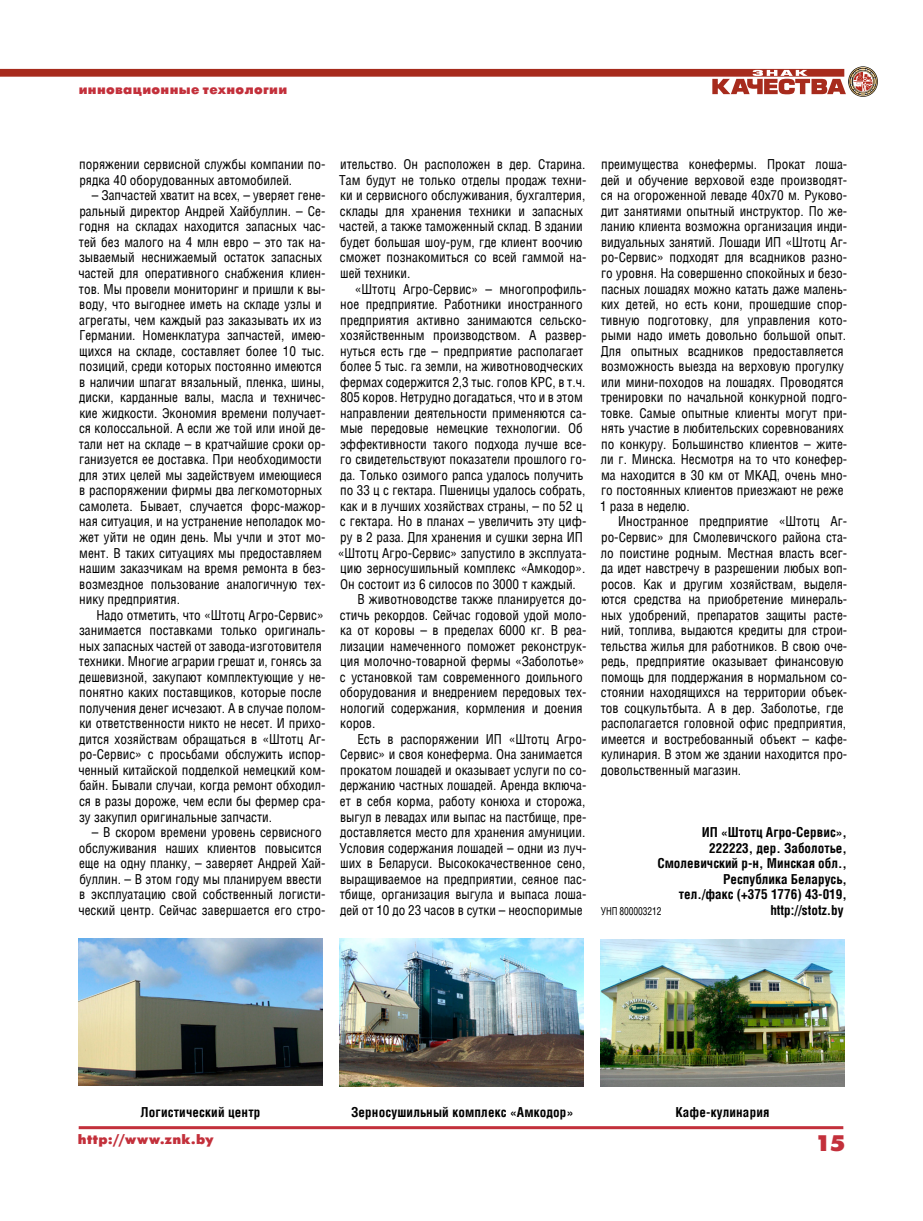
<style>
.page{position:relative;width:923px;height:1221px;background:#fff}
.page>*{position:absolute;margin:0;border:0;box-sizing:border-box;transform-origin:0 0}
.t1{font:22.5px "Futuris XC";color:#c3303b}
.рубрик_lesser{font:13.5px "Futuris XC";letter-spacing:.025em;color:#c3303b}
.body{font:13.2px/15.5px "AG Letterica Condensed";color:#000}
.autor{font:700 13.2px/15.5px "AG Letterica Condensed";color:#000;text-align:right}
.underpicture{font:700 13.2px "AG Letterica Condensed";letter-spacing:.01em;color:#000}
.унп{font:10.5px "AG Letterica Condensed";letter-spacing:-.01em;color:#000;scale:.9 1}
</style>
<div class="page">
<hr style="left:79px;top:1126px;width:764px;height:3px;background:#c3303b">
<svg style="left:0;top:66px;width:878px;height:31px"></svg>
<img style="left:79px;top:938px;width:243px;height:147px">
<img style="left:339px;top:938px;width:244px;height:148px">
<img style="left:600px;top:939px;width:244px;height:147px">
<p class="рубрик_lesser" style="left:79px;top:82px;width:210px">инновационные технологии</p>
<p class="body" style="left:79px;top:157px;width:248px">поряжении сервисной службы компании по&shy;рядка 40 оборудованных автомобилей.</p>
<p class="body" style="left:78px;top:188px;width:249px;text-indent:13px">– Запчастей хватит на всех, – уверяет гене&shy;ральный директор Андрей Хайбуллин. – Се&shy;годня на складах находится запасных час&shy;тей без малого на 4 млн евро – это так на&shy;зываемый неснижаемый остаток запасных частей для оперативного снабжения клиен&shy;тов. Мы провели мониторинг и пришли к вы&shy;воду, что выгоднее иметь на складе узлы и агрегаты, чем каждый раз заказывать их из Германии. Номенклатура запчастей, имею&shy;щихся на складе, составляет более 10 тыс. позиций, среди которых постоянно имеются в наличии шпагат вязальный, пленка, шины, диски, карданные валы, масла и техничес&shy;кие жидкости. Экономия времени получает&shy;ся колоссальной. А если же той или иной де&shy;тали нет на складе – в кратчайшие сроки ор&shy;ганизуется ее доставка. При необходимости для этих целей мы задействуем имеющиеся в распоряжении фирмы два легкомоторных самолета. Бывает, случается форс-мажор&shy;ная ситуация, и на устранение неполадок мо&shy;жет уйти не один день. Мы учли и этот мо&shy;мент. В таких ситуациях мы предоставляем нашим заказчикам на время ремонта в без&shy;возмездное пользование аналогичную тех&shy;нику предприятия.</p>
<p class="body" style="left:78px;top:607px;width:249px;text-indent:18px">Надо отметить, что «Штотц Агро-Сервис» занимается поставками только оригиналь&shy;ных запасных частей от завода-изготовителя техники. Многие аграрии грешат и, гонясь за дешевизной, закупают комплектующие у не&shy;понятно каких поставщиков, которые после получения денег исчезают. А в случае полом&shy;ки ответственности никто не несет. И прихо&shy;дится хозяйствам обращаться в «Штотц Аг&shy;ро-Сервис» с просьбами обслужить испор&shy;ченный китайской подделкой немецкий ком&shy;байн. Бывали случаи, когда ремонт обходил&shy;ся в разы дороже, чем если бы фермер сра&shy;зу закупил оригинальные запчасти.</p>
<p class="body" style="left:78px;top:824px;width:249px;text-indent:13px">– В скором времени уровень сервисного обслуживания наших клиентов повысится еще на одну планку, – заверяет Андрей Хай&shy;буллин. – В этом году мы планируем ввести в эксплуатацию свой собственный логисти&shy;ческий центр. Сейчас завершается его стро-</p>
<p class="body" style="left:339px;top:157px;width:249px">ительство. Он расположен в дер. Старина.<br>Там будут не только отделы продаж техни&shy;ки и сервисного обслуживания, бухгалтерия, склады для хранения техники и запасных частей, а также таможенный склад. В здании будет большая шоу-рум, где клиент воочию сможет познакомиться со всей гаммой на&shy;шей техники.</p>
<p class="body" style="left:338px;top:281px;width:250px;text-indent:17px">«Штотц Агро-Сервис» – многопрофиль&shy;ное предприятие. Работники иностранного предприятия активно занимаются сельско&shy;хозяйственным производством. А развер&shy;нуться есть где – предприятие располагает более 5 тыс. га земли, на животноводческих фермах содержится 2,3 тыс. голов КРС, в т.ч.<br>805 коров. Нетрудно догадаться, что и в этом направлении деятельности применяются са&shy;мые передовые немецкие технологии. Об эффективности такого подхода лучше все&shy;го свидетельствуют показатели прошлого го&shy;да. Только озимого рапса удалось получить по 33 ц с гектара. Пшеницы удалось собрать, как и в лучших хозяйствах страны, – по 52 ц с гектара. Но в планах – увеличить эту циф&shy;ру в 2 раза. Для хранения и сушки зерна ИП «Штотц Агро-Сервис» запустило в эксплуата&shy;цию зерносушильный комплекс «Амкодор».<br>Он состоит из 6 силосов по 3000 т каждый.</p>
<p class="body" style="left:340px;top:591px;width:248px;text-indent:17px">В животноводстве также планируется до&shy;стичь рекордов. Сейчас годовой удой моло&shy;ка от коровы – в пределах 6000 кг. В реа&shy;лизации намеченного поможет реконструк&shy;ция молочно-товарной фермы «Заболотье» с установкой там современного доильного оборудования и внедрением передовых тех&shy;нологий содержания, кормления и доения коров.</p>
<p class="body" style="left:339px;top:731px;width:248px;text-indent:18px">Есть в распоряжении ИП «Штотц Агро-Сервис» и своя конеферма. Она занимается прокатом лошадей и оказывает услуги по со&shy;держанию частных лошадей. Аренда включа&shy;ет в себя корма, работу конюха и сторожа, выгул в левадах или выпас на пастбище, пре&shy;доставляется место для хранения амуниции.<br>Условия содержания лошадей – одни из луч&shy;ших в Беларуси. Высококачественное сено, выращиваемое на предприятии, сеяное пас&shy;тбище, организация выгула и выпаса лоша&shy;дей от 10 до 23 часов в сутки – неоспоримые</p>
<p class="body" style="left:600px;top:157px;width:249px">преимущества конефермы. Прокат лоша&shy;дей и обучение верховой езде производят&shy;ся на огороженной леваде 40х70 м. Руково&shy;дит занятиями опытный инструктор. По же&shy;ланию клиента возможна организация инди&shy;видуальных занятий. Лошади ИП «Штотц Аг&shy;ро-Сервис» подходят для всадников разно&shy;го уровня. На совершенно спокойных и безо&shy;пасных лошадях можно катать даже малень&shy;ких детей, но есть кони, прошедшие спор&shy;тивную подготовку, для управления кото&shy;рыми надо иметь довольно большой опыт.<br>Для опытных всадников предоставляется возможность выезда на верховую прогулку или мини-походов на лошадях. Проводятся тренировки по начальной конкурной подго&shy;товке. Самые опытные клиенты могут при&shy;нять участие в любительских соревнованиях по конкуру. Большинство клиентов – жите&shy;ли г. Минска. Несмотря на то что конефер&shy;ма находится в 30 км от МКАД, очень мно&shy;го постоянных клиентов приезжают не реже 1 раза в неделю.</p>
<p class="body" style="left:601px;top:514px;width:248px;text-indent:17px">Иностранное предприятие «Штотц Аг&shy;ро-Сервис» для Смолевичского района ста&shy;ло поистине родным. Местная власть всег&shy;да идет навстречу в разрешении любых воп&shy;росов. Как и другим хозяйствам, выделя&shy;ются средства на приобретение минераль&shy;ных удобрений, препаратов защиты расте&shy;ний, топлива, выдаются кредиты для строи&shy;тельства жилья для работников. В свою оче&shy;редь, предприятие оказывает финансовую помощь для поддержания в нормальном со&shy;стоянии находящихся на территории объек&shy;тов соцкультбыта. А в дер. Заболотье, где располагается головной офис предприятия, имеется и востребованный объект – кафе&shy;кулинария. В этом же здании находится про&shy;довольственный магазин.</p>
<p class="autor" style="left:701px;top:824px;width:147px">ИП «Штотц Агро-Сервис»,</p>
<p class="autor" style="left:657px;top:839px;width:191px">222223, дер. Заболотье,<br>Смолевичский р-н, Минская обл.,</p>
<p class="autor" style="left:723px;top:870px;width:125px">Республика Беларусь,</p>
<p class="autor" style="left:679px;top:886px;width:170px">тел./факс (+375 1776) 43-019,</p>
<p class="autor" style="left:770px;top:901px;width:75px">http://stotz.by</p>
<p class="унп" style="left:601px;top:904px;width:69px">УНП 800003212</p>
<p class="underpicture" style="left:141px;top:1103px;width:121px">Логистический центр</p>
<p class="underpicture" style="left:351px;top:1103px;width:224px">Зерносушильный комплекс «Амкодор»</p>
<p class="underpicture" style="left:675px;top:1103px;width:96px">Кафе-кулинария</p>
<p class="рубрик_lesser" style="left:78px;top:1131px;width:137px">http://www.znk.by</p>
<p class="t1" style="left:815px;top:1130px;width:32px">15</p>
</div>
